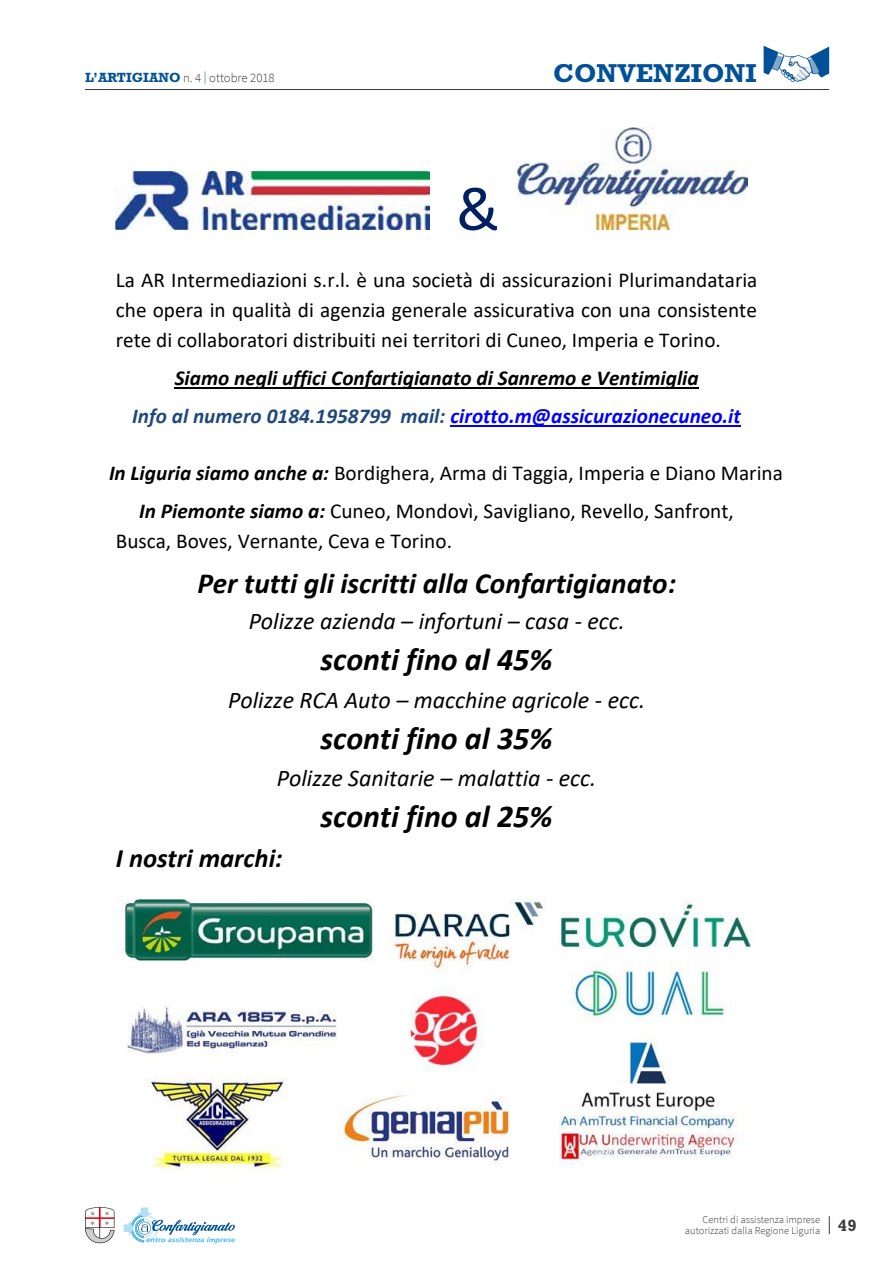
<style>
.page{position:relative;width:893px;height:1263px;background:#fff}
.page>*{position:absolute;margin:0;border:0;box-sizing:border-box;transform-origin:0 0}
.t1{font:63.9px "Calibri";color:#002060}
.t2{font:italic 700 31.95px "Calibri";color:#000}
.t3{font:italic 700 29.25px "Calibri";color:#000}
.t4{font:italic 700 26.7px "Calibri";color:#000}
.t5{font:700 26.25px "Rockwell";color:#005197}
.t6{font:italic 24px "Calibri";color:#000}
.t7{font:21.3px/30px "Calibri";color:#000;text-align:justify}
.t8{font:italic 700 21.3px/37.8px "Calibri";color:#000;text-align:center}
.t9{font:300 12.75px "Source Sans Pro";color:#3b3b3a}
.t10{font:300 10.5px/10.5px "Source Sans Pro";color:#3b3b3a}
.s1{font-family:"Rockwell";font-weight:700;font-size:13.5px;color:#005197}
.s2{color:#005197}
.s3{color:#1f497d}
.s4{color:#00f}
.s5{font-weight:700;font-style:italic}
</style>
<div class="page">
<hr style="left:175px;top:387px;width:524px;height:1px;background:#000">
<hr style="left:450px;top:425px;width:291px;height:1px;background:#00f">
<img style="left:116px;top:172px;width:313px;height:58px">
<img style="left:517px;top:128px;width:230px;height:102px">
<img style="left:118px;top:898px;width:633px;height:273px">
<svg style="left:764px;top:46px;width:65px;height:36px"></svg>
<hr style="left:85px;top:89px;width:744px;height:1px;background:#3b3b3a">
<svg style="left:829px;top:1216px;width:1px;height:18px"></svg>
<svg style="left:124px;top:1207px;width:111px;height:36px"></svg>
<svg style="left:85px;top:1207px;width:30px;height:36px"></svg>
<p class="t9" style="left:85px;top:70px;width:191px"><span class="s1">L’ARTIGIANO</span> n. 4 <span class="s2">|</span> ottobre 2018</p>
<p class="t5" style="left:554px;top:57px;width:204px">CONVENZIONI</p>
<h1 class="t1" style="left:456px;top:164px;width:45px">&amp;</h1>
<p class="t7" style="left:116px;top:264px;width:643px">La AR Intermediazioni s.r.l. è una società di assicurazioni Plurimandataria che opera in qualità di agenzia generale assicurativa con una consistente rete di collaboratori distribuiti nei territori di Cuneo, Imperia e Torino.</p>
<p class="t8" style="left:132px;top:358px;width:610px">Siamo negli uffici Confartigianato di Sanremo e Ventimiglia<br><span class="s3">Info al numero 0184.1958799 mail:</span> <span class="s4">cirotto.m@assicurazionecuneo.it</span></p>
<p class="t7" style="left:139px;top:453px;width:645px;line-height:38.1px;text-indent:-30px"><span class="s5">In Liguria siamo anche a:</span> Bordighera, Arma di Taggia, Imperia e Diano Marina<br><span class="s5">In Piemonte siamo a:</span> Cuneo, Mondovì, Savigliano, Revello, Sanfront,</p>
<p class="t7" style="left:116px;top:525px;width:338px">Busca, Boves, Vernante, Ceva e Torino.</p>
<h3 class="t3" style="left:197px;top:562px;width:480px">Per tutti gli iscritti alla Confartigianato:</h3>
<p class="t6" style="left:249px;top:604px;width:378px">Polizze azienda – infortuni – casa - ecc.</p>
<h2 class="t2" style="left:321px;top:637px;width:233px">sconti fino al 45%</h2>
<p class="t6" style="left:228px;top:683px;width:418px">Polizze RCA Auto – macchine agricole - ecc.</p>
<h2 class="t2" style="left:321px;top:715px;width:233px">sconti fino al 35%</h2>
<p class="t6" style="left:277px;top:761px;width:321px">Polizze Sanitarie – malattia - ecc.</p>
<h2 class="t2" style="left:321px;top:794px;width:233px">sconti fino al 25%</h2>
<p class="t4" style="left:116px;top:839px;width:168px">I nostri marchi:</p>
<p class="t10" style="left:685px;top:1215px;width:173px;text-indent:18px">Centri di assistenza imprese autorizzati dalla Regione Liguria <sup>49</sup></p>
</div>
